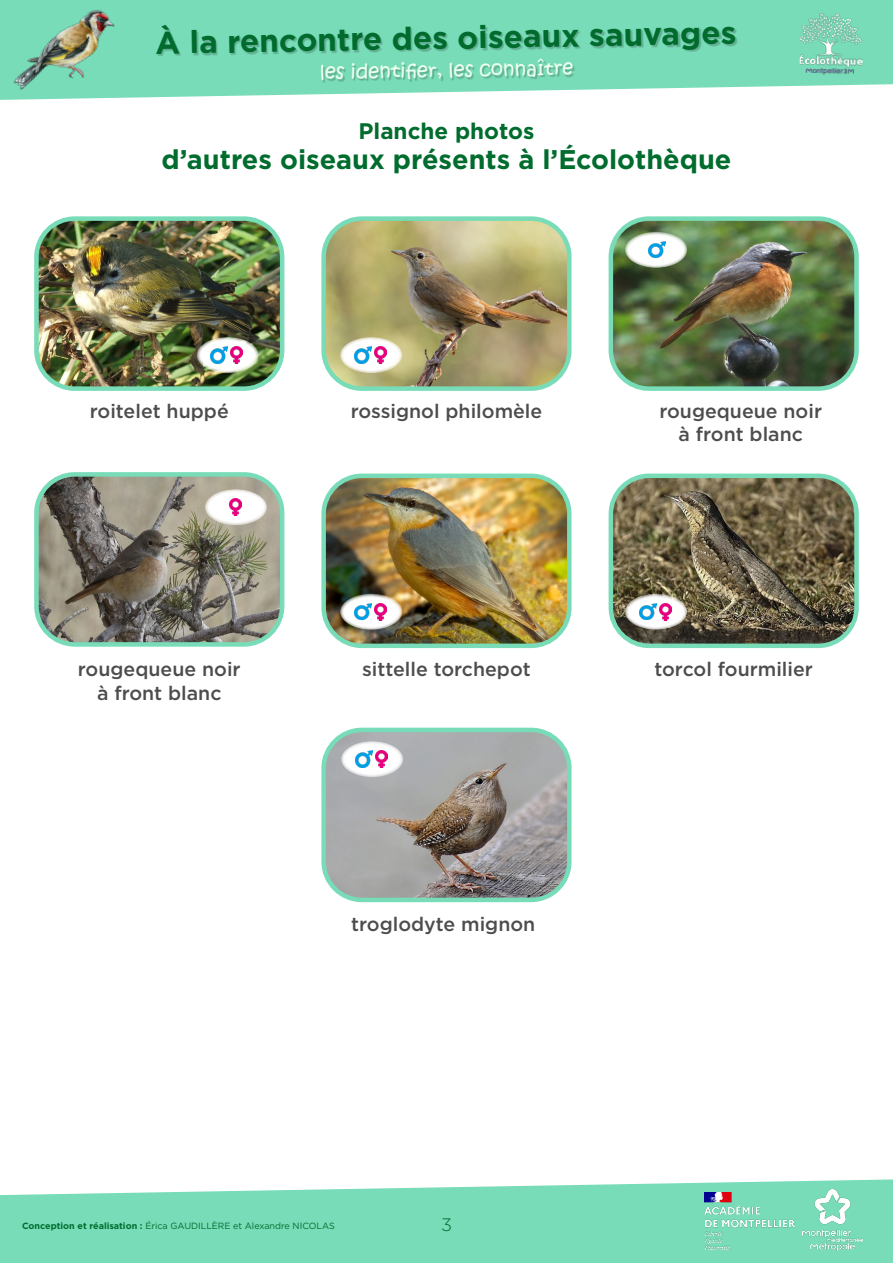
<style>
.page{position:relative;width:893px;height:1263px;background:#fff}
.page>*{position:absolute;margin:0;border:0;box-sizing:border-box;transform-origin:0 0}
.t1{font:700 31.5px "Gotham";color:#006b2d}
.t2{font:700 27px "Gotham";color:#006c2d}
.t3{font:700 22.5px "Gotham";color:#006c2d}
.t4{font:500 19.5px "Gotham";color:#4d4d4d}
.t5{font:19.5px "Kristen ITC";color:#edffef}
.t6{font:300 18px "Gotham";color:#006c2d}
.t7{font:9px "Gotham";color:#006c2d}
.s1{font-weight:700}
</style>
<div class="page">
<svg style="left:0;top:1179px;width:893px;height:84px;background:#86dfbf"></svg>
<svg style="left:143px;top:0;width:750px;height:98px;background:#8be1c1"></svg>
<div style="left:157px;top:25px;width:580px;height:58px;background:#231f20;opacity:.24"></div>
<img style="left:799px;top:13px;width:64px;height:62px">
<img style="left:705px;top:1193px;width:89px;height:56px">
<img style="left:802px;top:1190px;width:61px;height:60px">
<img style="left:0;top:0;width:143px;height:100px">
<img style="left:39px;top:221px;width:240px;height:165px">
<div style="left:34px;top:216px;width:250px;height:175px;border:4px solid #77dcb7;border-radius:38px"></div>
<img style="left:326px;top:221px;width:241px;height:165px">
<div style="left:321px;top:216px;width:251px;height:175px;border:4px solid #77dcb7;border-radius:38px"></div>
<img style="left:614px;top:221px;width:240px;height:165px">
<div style="left:609px;top:216px;width:250px;height:175px;border:4px solid #77dcb7;border-radius:38px"></div>
<img style="left:39px;top:477px;width:240px;height:165px">
<div style="left:34px;top:472px;width:250px;height:175px;border:4px solid #77dcb7;border-radius:38px"></div>
<img style="left:326px;top:479px;width:241px;height:164px">
<div style="left:321px;top:474px;width:251px;height:174px;border:4px solid #77dcb7;border-radius:38px"></div>
<img style="left:611px;top:476px;width:243px;height:167px">
<div style="left:609px;top:474px;width:250px;height:174px;border:4px solid #77dcb7;border-radius:38px"></div>
<svg style="left:197px;top:337px;width:62px;height:36px"></svg>
<img style="left:231px;top:347px;width:12px;height:17px">
<img style="left:211px;top:347px;width:17px;height:16px">
<svg style="left:340px;top:337px;width:62px;height:36px"></svg>
<img style="left:374px;top:347px;width:12px;height:17px">
<img style="left:354px;top:347px;width:17px;height:16px">
<svg style="left:340px;top:594px;width:62px;height:36px"></svg>
<img style="left:374px;top:603px;width:12px;height:17px">
<img style="left:354px;top:603px;width:17px;height:17px">
<svg style="left:625px;top:594px;width:62px;height:36px"></svg>
<img style="left:659px;top:603px;width:12px;height:17px">
<img style="left:639px;top:603px;width:17px;height:17px">
<img style="left:326px;top:733px;width:241px;height:164px">
<div style="left:321px;top:728px;width:251px;height:174px;border:4px solid #77dcb7;border-radius:38px"></div>
<svg style="left:341px;top:741px;width:62px;height:36px"></svg>
<img style="left:375px;top:751px;width:12px;height:17px">
<img style="left:355px;top:751px;width:17px;height:16px">
<svg style="left:625px;top:232px;width:62px;height:36px"></svg>
<img style="left:649px;top:241px;width:17px;height:17px">
<svg style="left:205px;top:489px;width:62px;height:36px"></svg>
<img style="left:229px;top:499px;width:12px;height:17px">
<h1 class="t1" style="left:155px;top:22px;width:582px;rotate:-1deg">À la rencontre des oiseaux sauvages</h1>
<p class="t5" style="left:319px;top:59px;width:255px;rotate:-1deg">les identifi er, les connaître</p>
<p class="t3" style="left:358px;top:116px;width:177px">Planche photos</p>
<p class="t2" style="left:162px;top:142px;width:571px">d’autres oiseaux présents à l’Écolothèque</p>
<p class="t4" style="left:90px;top:398px;width:140px">roitelet huppé</p>
<p class="t4" style="left:351px;top:398px;width:193px">rossignol philomèle</p>
<p class="t4" style="left:659px;top:398px;width:164px">rougequeue noir</p>
<p class="t4" style="left:678px;top:422px;width:126px">à front blanc</p>
<p class="t4" style="left:78px;top:657px;width:164px">rougequeue noir</p>
<p class="t4" style="left:97px;top:680px;width:126px">à front blanc</p>
<p class="t4" style="left:362px;top:657px;width:170px">sittelle torchepot</p>
<p class="t4" style="left:654px;top:657px;width:160px">torcol fourmilier</p>
<p class="t4" style="left:351px;top:911px;width:186px">troglodyte mignon</p>
<p class="t7" style="left:22px;top:1219px;width:314px"><span class="s1">Conception et réalisation :</span> Érica GAUDILLÈRE et Alexandre NICOLAS</p>
<p class="t6" style="left:441px;top:1213px;width:12px">3</p>
</div>
